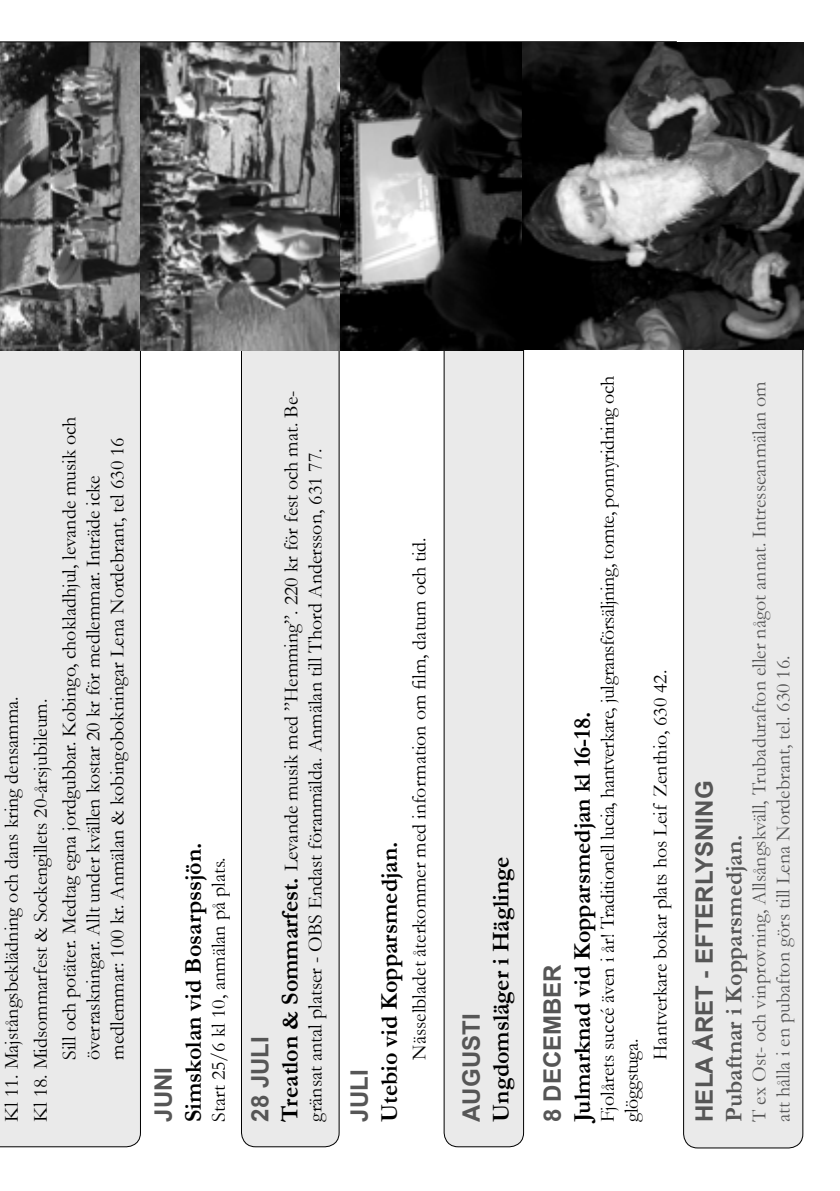
<style>
.page{position:relative;width:840px;height:1191px;background:#fff}
.page>*{position:absolute;margin:0;border:0;box-sizing:border-box;transform-origin:0 0}
.t1{font:700 24px "Garamond";color:#000}
.t2{font:700 24px "Arial";color:#565656}
.t3{font:700 24px "Garamond";color:#565656}
.t4{font:20px/24px "Garamond";color:#000}
.t5{font:20px "Garamond";color:#565656}
.t6{font:20px/24px "Garamond";letter-spacing:-.02em;color:#000}
.s1{font-weight:700;font-size:24px}
</style>
<div class="page">
<div style="left:683px;top:350px;width:119px;height:798px;background:#eaeaea"></div>
<div style="left:443px;top:350px;width:80px;height:797px;background:#eaeaea"></div>
<div style="left:241px;top:350px;width:98px;height:797px;background:#eaeaea"></div>
<div style="left:0;top:350px;width:140px;height:797px;background:#eaeaea"></div>
<img style="left:0;top:42px;width:802px;height:308px">
<hr style="left:0;top:41px;width:676px;height:1px;background:#000">
<p class="t4" style="left:-1px;top:1121px;width:427px;rotate:-90deg">Kl 11. Majstångsbeklädning och dans kring densamma.</p>
<p class="t4" style="left:28px;top:1121px;width:424px;rotate:-90deg">Kl 18. Midsommarfest &amp; Sockengillets 20-årsjubileum.</p>
<p class="t4" style="left:57px;top:1059px;width:645px;rotate:-90deg">Sill och potäter. Medtag egna jordgubbar. Kobingo, chokladhjul, levande musik och</p>
<p class="t4" style="left:81px;top:1059px;width:624px;rotate:-90deg">överraskningar. Allt under kvällen kostar 20 kr för medlemmar. Inträde icke medlemmar: 100 kr. Anmälan &amp; kobingobokningar Lena Nordebrant, tel 630 16</p>
<p class="t2" style="left:147px;top:1121px;width:56px;rotate:-90deg">JUNI</p>
<p class="t1" style="left:177px;top:1121px;width:280px;rotate:-90deg">Simskolan vid Bosarpssjön.</p>
<p class="t4" style="left:206px;top:1121px;width:266px;rotate:-90deg">Start 25/6 kl 10, anmälan på plats.</p>
<p class="t2" style="left:244px;top:1121px;width:87px;rotate:-90deg">28 JULI</p>
<p class="t4" style="left:278px;top:1121px;width:732px;rotate:-90deg"><span class="s1">Treatlon &amp; Sommarfest.</span> Levande musik med ”Hemming”. 220 kr för fest och mat. Be&shy;gränsat antal platser - OBS Endast föranmälda. Anmälan till Thord Andersson, 631 77.</p>
<p class="t2" style="left:343px;top:1121px;width:54px;rotate:-90deg">JULI</p>
<p class="t1" style="left:372px;top:1121px;width:281px;rotate:-90deg">Utebio vid Kopparsmedjan.</p>
<p class="t4" style="left:406px;top:1059px;width:524px;rotate:-90deg">Nässelbladet återkommer med information om film, datum och tid.</p>
<p class="t2" style="left:455px;top:1121px;width:109px;rotate:-90deg">AUGUSTI</p>
<p class="t1" style="left:484px;top:1121px;width:266px;rotate:-90deg">Ungdomsläger i Häglinge</p>
<p class="t2" style="left:536px;top:1121px;width:159px;rotate:-90deg">8 DECEMBER</p>
<p class="t6" style="left:594px;top:1121px;width:747px;rotate:-90deg">Fjolårets succé även i år! Traditionell lucia, hantverkare, julgransförsäljning, tomte, ponnyridning och glöggstuga.</p>
<p class="t1" style="left:565px;top:1121px;width:412px;rotate:-90deg">Julmarknad vid Kopparsmedjan kl 16-18.</p>
<p class="t4" style="left:647px;top:1059px;width:391px;rotate:-90deg">Hantverkare bokar plats hos Leif Zenthio, 630 42.</p>
<p class="t2" style="left:688px;top:1121px;width:342px;rotate:-90deg">HELA ÅRET - EFTERLYSNING</p>
<p class="t5" style="left:745px;top:1121px;width:742px;rotate:-90deg">T ex Ost- och vinprovning, Allsångskväll, Trubadurafton eller något annat. Intresseanmälan om</p>
<p class="t5" style="left:769px;top:1121px;width:468px;rotate:-90deg">att hålla i en pubafton görs till Lena Nordebrant, tel. 630 16.</p>
<p class="t3" style="left:717px;top:1121px;width:289px;rotate:-90deg">Pubaftnar i Kopparsmedjan.</p>
</div>
